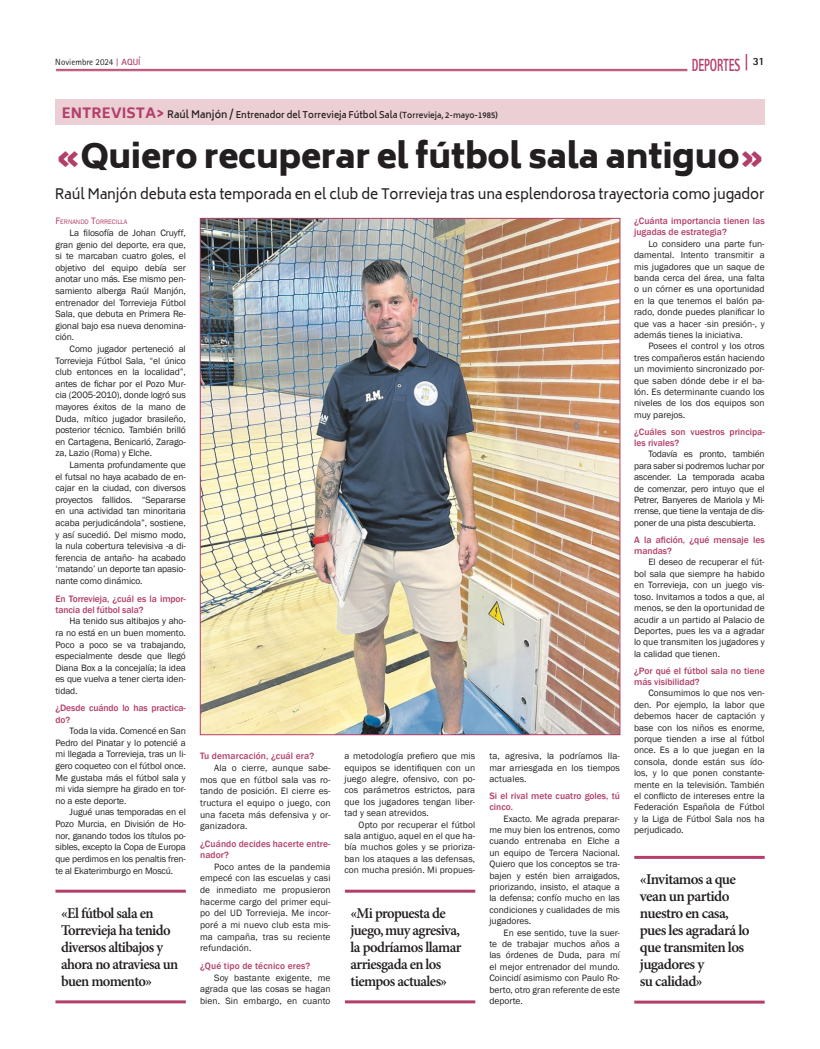
<style>
.page{position:relative;width:820px;height:1049px;background:#fff}
.page>*{position:absolute;margin:0;border:0;box-sizing:border-box;transform-origin:0 0}
.t1{font:900 33px "Biryani";letter-spacing:-.01em;color:#231f20}
.t2{font:800 17.6px "Rotis Sans Serif Std";color:#b23f6a;scale:.64 1}
.t3{font:600 15px/17px "Minion Pro";letter-spacing:-.04em;color:#231f20}
.t4{font:14px "Biryani";letter-spacing:-.01em;color:#231f20}
.t5{font:9.5px/11.4px "Franklin Gothic";color:#231f20;text-align:justify}
.t6{font:500 9.5px/11px "Franklin Gothic";color:#b23f6a}
.t7{font:600 9px "Biryani";color:#231f20}
.t8{font:9px "Rotis Sans Serif Std";color:#231f20}
.t9{font:6.7px "Franklin Gothic";color:#b23f6a}
.s1{font-family:"Rotis Serif Std";font-weight:700;color:#b23f6a}
.s2{font-weight:700;color:#b23f6a}
.s3{font-size:18.2px}
.s4{font-weight:800;font-size:14px;color:#b23f6a}
.s5{font-size:10px}
.s6{font-size:8px}
.s7{color:#b23f6a}
.s8{font-size:9.5px}
</style>
<div class="page">
<img style="left:202px;top:220px;width:416px;height:513px">
<hr style="left:55px;top:890px;width:131px;height:3px;background:#b23f6a">
<hr style="left:55px;top:1000px;width:131px;height:3px;background:#b23f6a">
<hr style="left:345px;top:890px;width:130px;height:3px;background:#b23f6a">
<hr style="left:345px;top:1000px;width:130px;height:3px;background:#b23f6a">
<hr style="left:634px;top:856px;width:130px;height:3px;background:#b23f6a">
<hr style="left:634px;top:1000px;width:130px;height:3px;background:#b23f6a">
<hr style="left:56px;top:69px;width:630px;height:1px;background:#b23f6a">
<hr style="left:56px;top:71px;width:630px;height:1px;background:#b23f6a">
<div style="left:55px;top:99px;width:709px;height:26px;background:#eccfd5"></div>
<p class="t8" style="left:55px;top:57px;width:87px">Noviembre 2024 <span class="s1">|</span> <span class="s2">AQUÍ</span></p>
<h2 class="t2" style="left:691px;top:54px;width:115px">DEPORTES <span class="s3">|</span> <sup>31</sup></h2>
<p class="t7" style="left:62px;top:109px;width:437px"><span class="s4">ENTREVISTA&gt;</span> <span class="s5">Raúl Manjón /</span> Entrenador del Torrevieja Fútbol Sala <span class="s6">(Torrevieja, 2-mayo-1985)</span></p>
<h1 class="t1" style="left:56px;top:137px;width:710px"><span class="s7">«</span>Quiero recuperar el fútbol sala antiguo<span class="s7">»</span></h1>
<h3 class="t4" style="left:55px;top:186px;width:711px">Raúl Manjón debuta esta temporada en el club de Torrevieja tras una esplendorosa trayectoria como jugador</h3>
<p class="t9" style="left:55px;top:218px;width:73px"><span class="s8">F</span>ERNANDO <span class="s8">T</span>ORRECILLA</p>
<p class="t5" style="left:55px;top:227px;width:132px;text-indent:14px">La filosofía de Johan Cruyff, gran genio del deporte, era que, si te marcaban cuatro goles, el objetivo del equipo debía ser anotar uno más. Ese mismo pen&shy;samiento alberga Raúl Manjón, entrenador del Torrevieja Fútbol Sala, que debuta en Primera Re&shy;gional bajo esa nueva denomina&shy;ción.</p>
<p class="t5" style="left:55px;top:343px;width:132px;text-indent:14px">Como jugador perteneció al Torrevieja Fútbol Sala, “el único club entonces en la localidad”, antes de fichar por el Pozo Mur&shy;cia (2005-2010), donde logró sus mayores éxitos de la mano de Duda, mítico jugador brasileño, posterior técnico. También brilló en Cartagena, Benicarló, Zarago&shy;za, Lazio (Roma) y Elche.</p>
<p class="t5" style="left:55px;top:459px;width:132px;text-indent:14px">Lamenta profundamente que el futsal no haya acabado de en&shy;cajar en la ciudad, con diversos proyectos fallidos. “Separarse en una actividad tan minoritaria acaba perjudicándola”, sostiene, y así sucedió. Del mismo modo, la nula cobertura televisiva -a di&shy;ferencia de antaño- ha acabado ‘matando’ un deporte tan apasio&shy;nante como dinámico.</p>
<p class="t6" style="left:55px;top:593px;width:132px">En Torrevieja, ¿cuál es la impor&shy;tancia del fútbol sala?</p>
<p class="t5" style="left:55px;top:616px;width:132px;text-indent:14px">Ha tenido sus altibajos y aho&shy;ra no está en un buen momento.<br>Poco a poco se va trabajando, especialmente desde que llegó Diana Box a la concejalía; la idea es que vuelva a tener cierta iden&shy;tidad.</p>
<p class="t6" style="left:55px;top:703px;width:132px">¿Desde cuándo lo has practica&shy;do?</p>
<p class="t5" style="left:55px;top:725px;width:132px;text-indent:14px">Toda la vida. Comencé en San Pedro del Pinatar y lo potencié a mi llegada a Torrevieja, tras un li&shy;gero coqueteo con el fútbol once.<br>Me gustaba más el fútbol sala y mi vida siempre ha girado en tor&shy;no a este deporte.</p>
<p class="t5" style="left:55px;top:807px;width:132px;text-indent:14px">Jugué unas temporadas en el Pozo Murcia, en División de Ho&shy;nor, ganando todos los títulos po&shy;sibles, excepto la Copa de Europa que perdimos en los penaltis fren&shy;te al Ekaterimburgo en Moscú.</p>
<p class="t5" style="left:344px;top:750px;width:132px">a metodología prefiero que mis equipos se identifiquen con un juego alegre, ofensivo, con po&shy;cos parámetros estrictos, para que los jugadores tengan liber&shy;tad y sean atrevidos.</p>
<p class="t5" style="left:344px;top:819px;width:132px;text-indent:14px">Opto por recuperar el fútbol sala antiguo, aquel en el que ha&shy;bía muchos goles y se prioriza&shy;ban los ataques a las defensas, con mucha presión. Mi propues-</p>
<p class="t6" style="left:200px;top:750px;width:115px">Tu demarcación, ¿cuál era?</p>
<p class="t5" style="left:200px;top:762px;width:132px;line-height:11.7px;text-indent:14px">Ala o cierre, aunque sabe&shy;mos que en fútbol sala vas ro&shy;tando de posición. El cierre es&shy;tructura el equipo o juego, con una faceta más defensiva y or&shy;ganizadora.</p>
<p class="t6" style="left:200px;top:838px;width:132px;line-height:11.3px">¿Cuándo decides hacerte entre&shy;nador?</p>
<p class="t5" style="left:200px;top:861px;width:132px;line-height:11.7px;text-indent:14px">Poco antes de la pandemia empecé con las escuelas y casi de inmediato me propusieron hacerme cargo del primer equi&shy;po del UD Torrevieja. Me incor&shy;poré a mi nuevo club esta mis&shy;ma campaña, tras su reciente refundación.</p>
<p class="t6" style="left:200px;top:960px;width:112px">¿Qué tipo de técnico eres?</p>
<p class="t5" style="left:200px;top:972px;width:132px;line-height:11.7px;text-indent:14px">Soy bastante exigente, me agrada que las cosas se hagan bien. Sin embargo, en cuanto</p>
<h3 class="t3" style="left:61px;top:905px;width:119px">«El fútbol sala en<br>Torrevieja ha tenido diversos altibajos y ahora no atraviesa un buen momento»</h3>
<h3 class="t3" style="left:350px;top:905px;width:112px">«Mi propuesta de juego, muy agresiva, la podríamos llamar arriesgada en los tiempos actuales»</h3>
<p class="t5" style="left:489px;top:750px;width:132px">ta, agresiva, la podríamos lla&shy;mar arriesgada en los tiempos actuales.</p>
<p class="t6" style="left:489px;top:790px;width:132px">Si el rival mete cuatro goles, tú cinco.</p>
<p class="t5" style="left:489px;top:813px;width:132px;text-indent:14px">Exacto. Me agrada preparar&shy;me muy bien los entrenos, como cuando entrenaba en Elche a un equipo de Tercera Nacional.<br>Quiero que los conceptos se tra&shy;bajen y estén bien arraigados, priorizando, insisto, el ataque a la defensa; confío mucho en las condiciones y cualidades de mis jugadores.</p>
<p class="t5" style="left:489px;top:927px;width:132px;text-indent:14px">En ese sentido, tuve la suer&shy;te de trabajar muchos años a las órdenes de Duda, para mí el mejor entrenador del mundo.<br>Coincidí asimismo con Paulo Ro&shy;berto, otro gran referente de este deporte.</p>
<p class="t6" style="left:634px;top:216px;width:132px">¿Cuánta importancia tienen las jugadas de estrategia?</p>
<p class="t5" style="left:634px;top:238px;width:132px;text-indent:14px">Lo considero una parte fun&shy;damental. Intento transmitir a mis jugadores que un saque de banda cerca del área, una falta o un córner es una oportunidad en la que tenemos el balón pa&shy;rado, donde puedes planificar lo que vas a hacer -sin presión-, y además tienes la iniciativa.</p>
<p class="t5" style="left:634px;top:341px;width:132px;text-indent:14px">Posees el control y los otros tres compañeros están haciendo un movimiento sincronizado por&shy;que saben dónde debe ir el ba&shy;lón. Es determinante cuando los niveles de los dos equipos son muy parejos.</p>
<p class="t6" style="left:634px;top:426px;width:132px">¿Cuáles son vuestros principa&shy;les rivales?</p>
<p class="t5" style="left:634px;top:449px;width:132px;text-indent:14px">Todavía es pronto, también para saber si podremos luchar por ascender. La temporada acaba de comenzar, pero intuyo que el Petrer, Banyeres de Mariola y Mi&shy;rrense, que tiene la ventaja de dis&shy;poner de una pista descubierta.</p>
<p class="t6" style="left:634px;top:534px;width:132px">A la afición, ¿qué mensaje les mandas?</p>
<p class="t5" style="left:634px;top:557px;width:132px;text-indent:14px">El deseo de recuperar el fút&shy;bol sala que siempre ha habido en Torrevieja, con un juego vis&shy;toso. Invitamos a todos a que, al menos, se den la oportunidad de acudir a un partido al Palacio de Deportes, pues les va a agradar lo que transmiten los jugadores y la calidad que tienen.</p>
<p class="t6" style="left:634px;top:665px;width:132px">¿Por qué el fútbol sala no tiene más visibilidad?</p>
<p class="t5" style="left:634px;top:688px;width:132px;text-indent:14px">Consumimos lo que nos ven&shy;den. Por ejemplo, la labor que debemos hacer de captación y base con los niños es enorme, porque tienden a irse al fútbol once. Es a lo que juegan en la consola, donde están sus ído&shy;los, y lo que ponen constante&shy;mente en la televisión. También el conflicto de intereses entre la Federación Española de Fútbol y la Liga de Fútbol Sala nos ha perjudicado.</p>
<h3 class="t3" style="left:639px;top:872px;width:111px">«Invitamos a que vean un partido nuestro en casa, pues les agradará lo que transmiten los jugadores y<br>su calidad»</h3>
</div>
